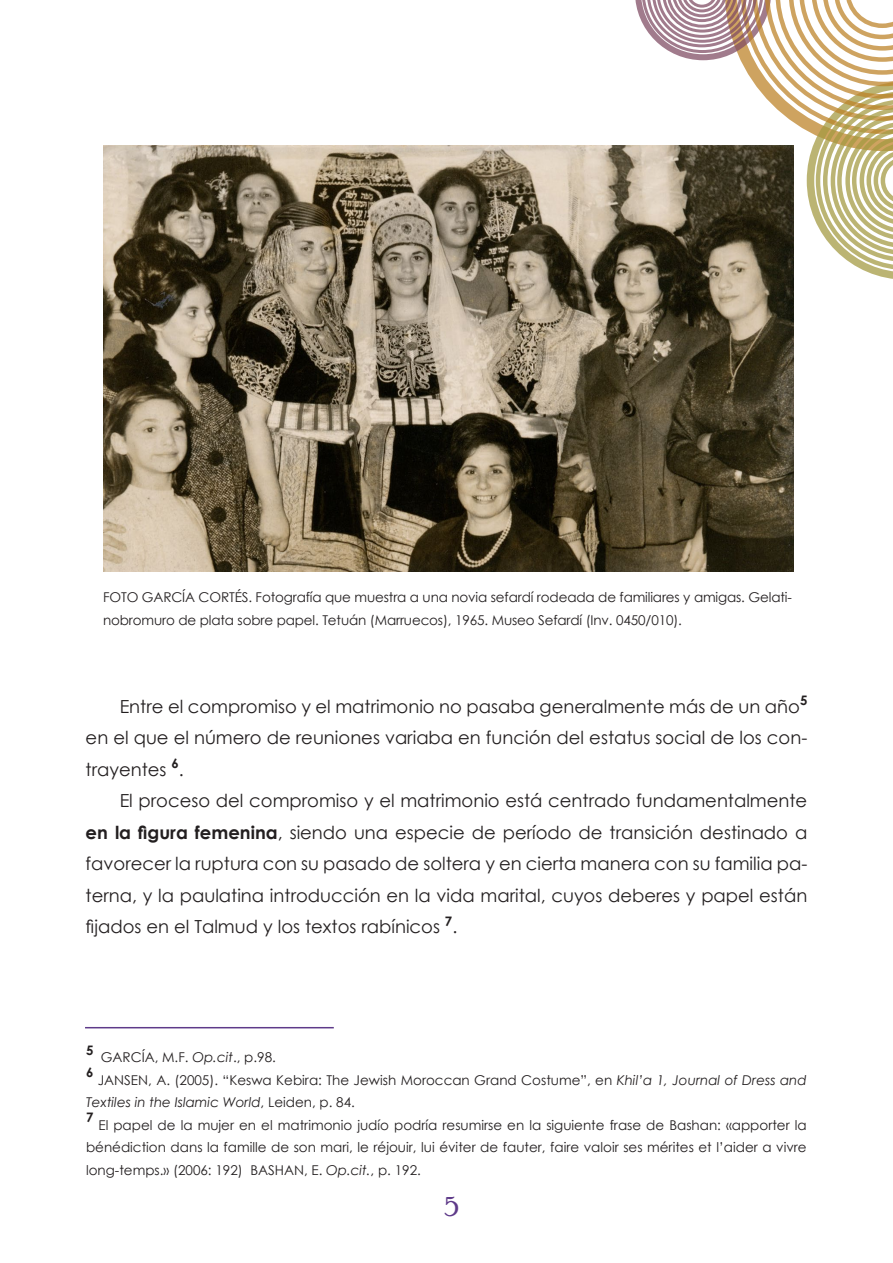
<style>
.page{position:relative;width:893px;height:1263px;background:#fff}
.page>*{position:absolute;margin:0;border:0;box-sizing:border-box;transform-origin:0 0}
.Titulos{font:27px "Poor Richard";color:#5e3a89}
.Texto{font:18px/31.5px "Century Gothic";color:#231f20;text-align:justify}
.Notas{font:13.5px/22.5px "Century Gothic";letter-spacing:-.01em;color:#231f20}
.Notas-2{font:700 13.05px "Century Gothic";color:#231f20}
.s1{font-weight:700}
.s2{font-style:italic}
</style>
<div class="page">
<svg style="left:635px;top:0;width:258px;height:279px"></svg>
<img style="left:103px;top:146px;width:691px;height:425px">
<hr style="left:85px;top:1027px;width:249px;height:1px;background:#5e3a89">
<p class="Notas" style="left:103px;top:586px;width:690px">FOTO GARCÍA CORTÉS. Fotografía que muestra a una novia sefardí rodeada de familiares y amigas. Gelati&shy;nobromuro de plata sobre papel. Tetuán (Marruecos), 1965. Museo Sefardí (Inv. 0450/010).</p>
<p class="Texto" style="left:86px;top:690px;width:723px;text-indent:34px">Entre el compromiso y el matrimonio no pasaba generalmente más de un año<sup>5 </sup>en el que el número de reuniones variaba en función del estatus social de los con&shy;trayentes <sup>6</sup>.</p>
<p class="Texto" style="left:86px;top:785px;width:723px;text-indent:34px">El proceso del compromiso y el matrimonio está centrado fundamentalmente <span class="s1">en la figura femenina</span>, siendo una especie de período de transición destinado a favorecer la ruptura con su pasado de soltera y en cierta manera con su familia pa&shy;terna, y la paulatina introducción en la vida marital, cuyos deberes y papel están fijados en el Talmud y los textos rabínicos <sup>7</sup>.</p>
<p class="Notas-2" style="left:86px;top:1040px;width:9px">5</p>
<p class="Notas" style="left:101px;top:1046px;width:177px">GARCÍA, M.F. <span class="s2">Op.cit</span>., p.98.</p>
<p class="Notas-2" style="left:86px;top:1063px;width:9px">6</p>
<p class="Notas" style="left:86px;top:1068px;width:722px;text-indent:12px">JANSEN, A. (2005). “Keswa Kebira: The Jewish Moroccan Grand Costume”, en <span class="s2">Khil’a 1, Journal of Dress and<br>Textiles in the Islamic World</span>, Leiden, p. 84.</p>
<p class="Notas-2" style="left:86px;top:1108px;width:9px">7</p>
<p class="Notas" style="left:86px;top:1113px;width:722px;text-align:justify;text-indent:12px">El papel de la mujer en el matrimonio judío podría resumirse en la siguiente frase de Bashan: «apporter la bénédiction dans la famille de son mari, le réjouir, lui éviter de fauter, faire valoir ses mérites et l’aider a vivre long-temps.» (2006: 192) BASHAN, E. <span class="s2">Op.cit.</span>, p. 192.</p>
<p class="Titulos" style="left:445px;top:1191px;width:15px">5</p>
</div>
